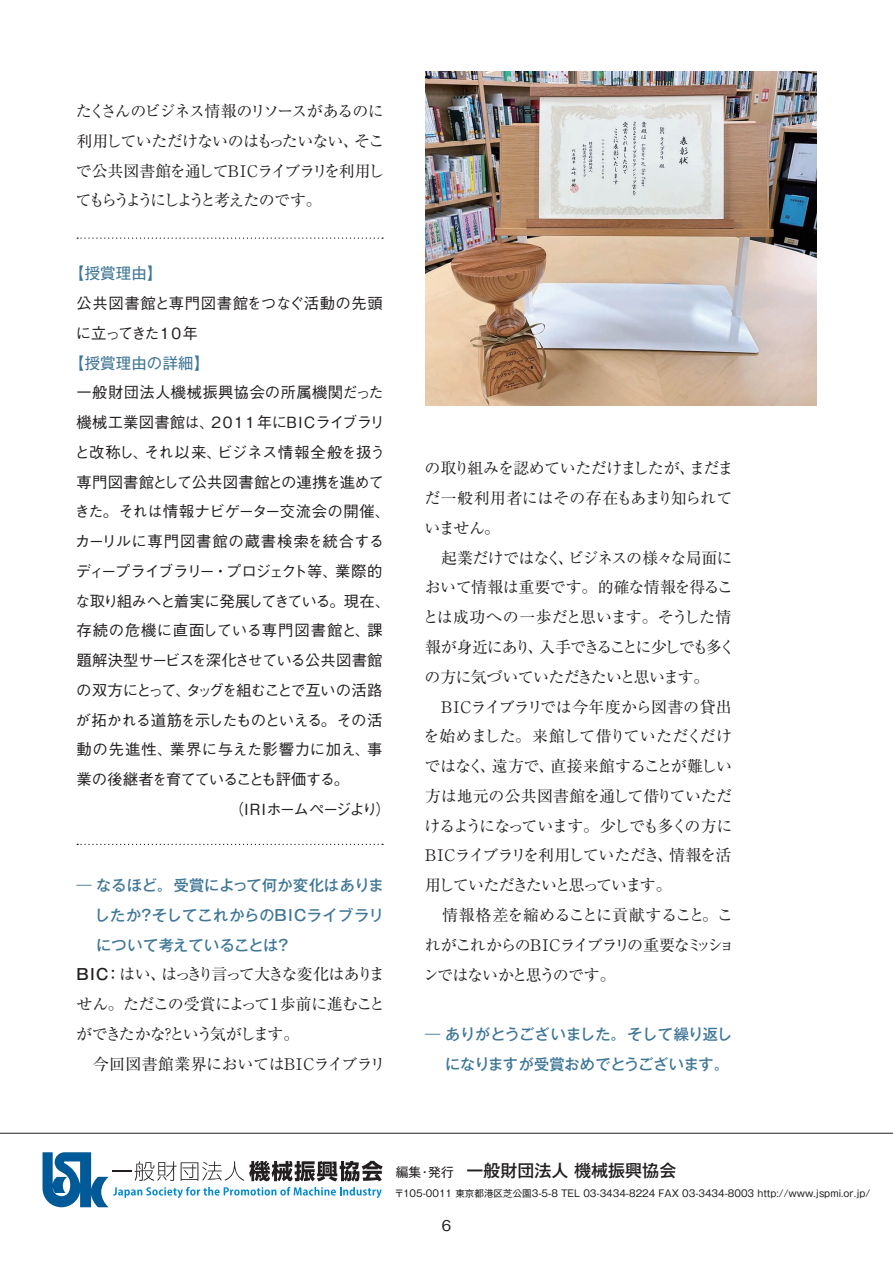
<style>
.page{position:relative;width:893px;height:1263px;background:#fff}
.page>*{position:absolute;margin:0;border:0;box-sizing:border-box;transform-origin:0 0}
.t1{font:500 16.95px "Gothic MB101 Pr 6 N";color:#231f20}
.t2{font:15.9px/29.7px "Ryumin Pr 6 N";letter-spacing:-.05em;color:#231f20}
.t3{font:500 15.45px "Gothic BBB Pr 6 N";letter-spacing:.035em;color:#231f20}
.t4{font:500 15.45px "Gothic BBB Pr 6 N";letter-spacing:-.065em;color:#231f20}
.t5{font:500 15.45px "Gothic BBB Pr 6 N";letter-spacing:-.02em;color:#231f20}
.t6{font:500 15.45px/29.7px "Gothic BBB Pr 6 N";letter-spacing:.015em;color:#231f20}
.t7{font:500 15.45px "Gothic BBB Pr 6 N";letter-spacing:.01em;color:#231f20}
.t8{font:500 15.45px "Gothic BBB Pr 6 N";letter-spacing:-.125em;color:#231f20}
.t9{font:500 15.45px "Gothic BBB Pr 6 N";letter-spacing:-.085em;color:#231f20}
.t10{font:500 15.45px "Gothic BBB Pr 6 N";color:#231f20}
.t11{font:500 15.45px "Gothic BBB Pr 6 N";letter-spacing:-.05em;color:#231f20}
.t12{font:500 15.45px "Gothic BBB Pr 6 N";letter-spacing:.02em;color:#231f20}
.t13{font:500 15.45px "Gothic BBB Pr 6 N";letter-spacing:-.07em;color:#231f20}
.t14{font:15.45px "Gothic MB101 Pr 6 N";letter-spacing:.01em;color:#3f7695}
.t15{font:500 15.45px "Gothic BBB Pr 6 N";letter-spacing:-.11em;color:#231f20}
.t16{font:500 15.15px/29.7px "Gothic MB101 Pr 6 N";letter-spacing:.005em;color:#3f7695;text-align:justify}
.t17{font:500 14.85px "Gothic BBB Pr 6 N";color:#231f20}
.t18{font:9.6px "Gothic MB101 Pr 6 N";color:#231f20}
.s1{font-family:"Gothic BBB Pr 6 N"}
.s2{font-family:"Gothic MB101 Pr 6 N";font-weight:500;font-size:15.15px}
.s3{font-weight:400;font-size:12.75px}
</style>
<div class="page">
<svg style="left:43px;top:1152px;width:340px;height:55px"></svg>
<hr style="left:0;top:1133px;width:893px;height:1px;background:#231f20">
<img style="left:425px;top:72px;width:391px;height:333px">
<svg style="left:77px;top:237px;width:306px;height:2px"></svg>
<svg style="left:77px;top:844px;width:306px;height:1px"></svg>
<p class="t2" style="left:76px;top:96px;width:310px;text-align:justify">たくさんのビジネス情報のリソースがあるのに利用していただけないのはもったいない、そこで公共図書館を通してBICライブラリを利用してもらうようにしようと考えたのです。</p>
<p class="t14" style="left:69px;top:260px;width:95px">【授賞理由】</p>
<p class="t6" style="left:76px;top:287px;width:308px">公共図書館と専門図書館をつなぐ活動の先頭に立ってきた1 0年</p>
<p class="t14" style="left:69px;top:350px;width:142px">【授賞理由の詳細】</p>
<p class="t12" style="left:77px;top:380px;width:309px">一般財団法人機械振興協会の所属機関だった</p>
<p class="t7" style="left:77px;top:410px;width:310px">機械工業図書館は、2011年にBICライブラリ</p>
<p class="t5" style="left:74px;top:440px;width:312px">と改称し、それ以来、ビジネス情報全般を扱う</p>
<p class="t5" style="left:77px;top:469px;width:309px">専門図書館として公共図書館との連携を進めて</p>
<p class="t10" style="left:75px;top:499px;width:317px">きた。それは情報ナビゲーター交流会の開催、</p>
<p class="t3" style="left:75px;top:529px;width:311px">カーリルに専門図書館の蔵書検索を統合する</p>
<p class="t8" style="left:76px;top:559px;width:308px">ディープライブラリー・プロジェクト等、業際的</p>
<p class="t9" style="left:75px;top:588px;width:317px">な取り組みへと着実に発展してきている。現在、</p>
<p class="t3" style="left:77px;top:618px;width:308px">存続の危機に直面している専門図書館と、課</p>
<p class="t4" style="left:77px;top:648px;width:308px">題解決型サービスを深化させている公共図書館</p>
<p class="t4" style="left:76px;top:678px;width:308px">の双方にとって、タッグを組むことで互いの活路</p>
<p class="t11" style="left:75px;top:707px;width:309px">が拓かれる道筋を示したものといえる。その活</p>
<p class="t3" style="left:77px;top:737px;width:308px">動の先進性、業界に与えた影響力に加え、事</p>
<p class="t13" style="left:77px;top:767px;width:274px">業の後継者を育てていることも評価する。</p>
<p class="t15" style="left:229px;top:797px;width:163px">（I R Iホームページより）</p>
<p class="t16" style="left:95px;top:870px;width:291px;text-indent:-18px"><span class="s1">―</span> なるほど。受賞によって何か変化はありましたか？そしてこれからのBICライブラリについて考えていることは？</p>
<p class="t2" style="left:76px;top:959px;width:311px"><span class="s2">B I C：</span>はい、はっきり言って大きな変化はありません。ただこの受賞によって1歩前に進むことができたかな？という気がします。<br>　今回図書館業界においてはBICライブラリ</p>
<p class="t2" style="left:423px;top:453px;width:314px">の取り組みを認めていただけましたが、まだまだ一般利用者にはその存在もあまり知られていません。<br>　起業だけではなく、ビジネスの様々な局面において情報は重要です。的確な情報を得ることは成功への一歩だと思います。そうした情報が身近にあり、入手できることに少しでも多くの方に気づいていただきたいと思います。　BICライブラリでは今年度から図書の貸出を始めました。来館して借りていただくだけではなく、遠方で、直接来館することが難しい方は地元の公共図書館を通して借りていただけるようになっています。少しでも多くの方に<br>BICライブラリを利用していただき、情報を活用していただきたいと思っています。<br>　情報格差を縮めることに貢献すること。これがこれからのBICライブラリの重要なミッションではないかと思うのです。</p>
<p class="t16" style="left:425px;top:1018px;width:308px;text-align:right"><span class="s1">―</span> ありがとうございました。そして繰り返しになりますが受賞おめでとうございます。</p>
<p class="t1" style="left:396px;top:1156px;width:282px"><span class="s3">編集・発行　</span>一般財団法人 機械振興協会</p>
<p class="t18" style="left:395px;top:1185px;width:477px">〒105-0011 東京都港区芝公園3-5-8 TEL 03-3434-8224 FAX 03-3434-8003 http://www.jspmi.or.jp/</p>
<p class="t17" style="left:442px;top:1214px;width:11px">6</p>
</div>
